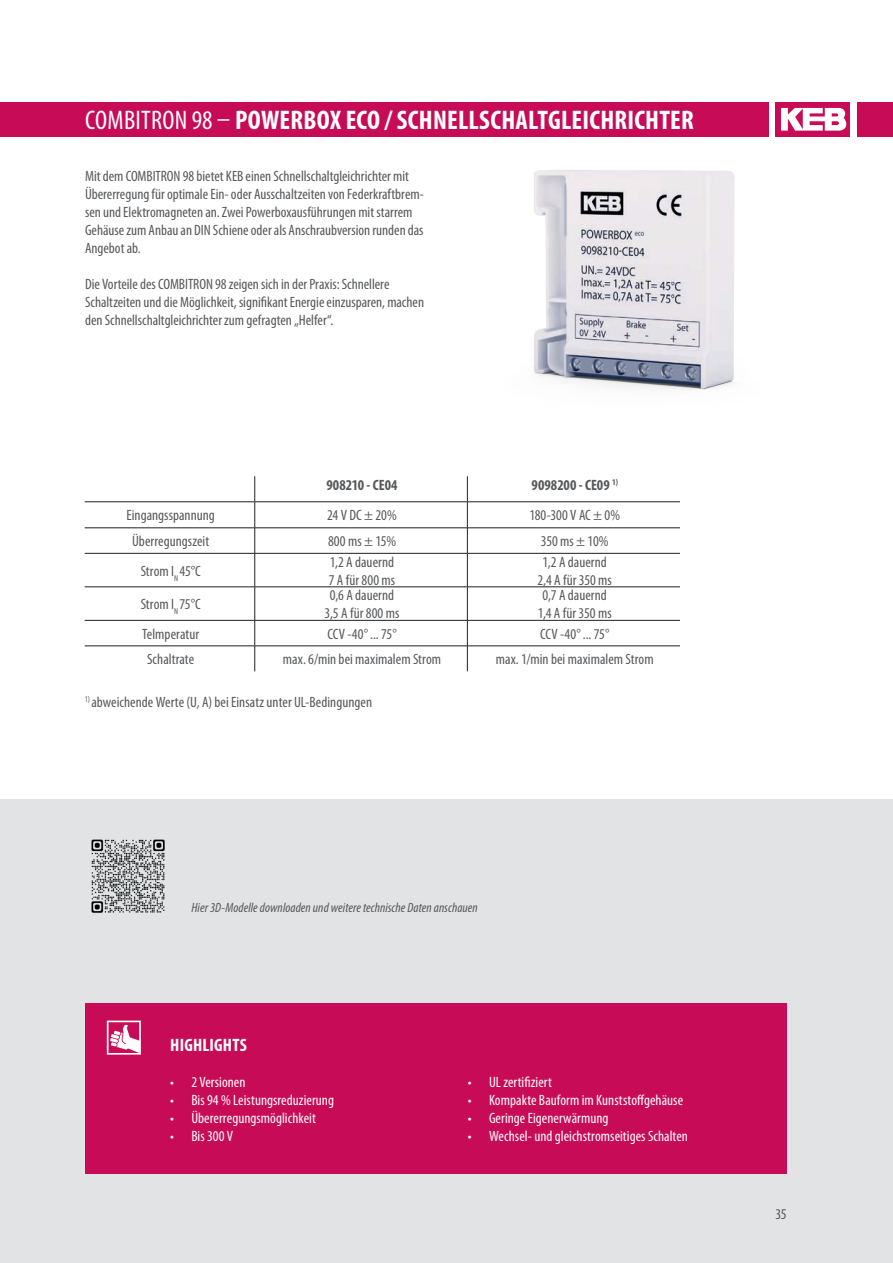
<style>
.page{position:relative;width:893px;height:1263px;background:#fff}
.page>*{position:absolute;margin:0;border:0;box-sizing:border-box;transform-origin:0 0}
.t1{font:700 condensed 27px "Myriad Pro";letter-spacing:.01em;color:#fff}
.t2{font:700 condensed 18px "Myriad Pro";letter-spacing:.01em;color:#fff}
.t3{font:condensed 15px/18px "Myriad Pro";color:#57585a}
.t4{font:condensed 15px "Myriad Pro";letter-spacing:.005em;color:#fff}
.t5{font:700 condensed 15px "Myriad Pro";letter-spacing:.005em;color:#57585a}
.t6{font:italic condensed 13.5px "Myriad Pro";letter-spacing:.005em;color:#57585a}
.s1{font-weight:400}
</style>
<div class="page">
<div style="left:0;top:799px;width:893px;height:464px;background:#e1e3e4"></div>
<div style="left:775px;top:102px;width:75px;height:34px;background:#c70b56"></div>
<svg style="left:781px;top:108px;width:66px;height:23px"></svg>
<div style="left:857px;top:102px;width:36px;height:34px;background:#c70b56"></div>
<div style="left:0;top:102px;width:769px;height:34px;background:#c70b56"></div>
<div style="left:85px;top:1003px;width:702px;height:171px;background:#c70b56"></div>
<div style="left:107px;top:1020px;width:34px;height:34px;background:#c70b56;border:2px solid #fff"></div>
<svg style="left:110px;top:1024px;width:30px;height:29px"></svg>
<img style="left:91px;top:839px;width:74px;height:74px">
<img style="left:534px;top:170px;width:201px;height:220px">
<hr style="left:85px;top:528px;width:170px;height:1px;background:#231f20">
<hr style="left:255px;top:528px;width:212px;height:1px;background:#231f20">
<hr style="left:467px;top:528px;width:213px;height:1px;background:#231f20">
<hr style="left:85px;top:553px;width:170px;height:1px;background:#231f20">
<hr style="left:255px;top:553px;width:212px;height:1px;background:#231f20">
<hr style="left:467px;top:553px;width:213px;height:1px;background:#231f20">
<hr style="left:85px;top:587px;width:170px;height:1px;background:#231f20">
<hr style="left:255px;top:587px;width:212px;height:1px;background:#231f20">
<hr style="left:467px;top:587px;width:213px;height:1px;background:#231f20">
<hr style="left:85px;top:620px;width:170px;height:1px;background:#231f20">
<hr style="left:255px;top:620px;width:212px;height:1px;background:#231f20">
<hr style="left:467px;top:620px;width:213px;height:1px;background:#231f20">
<hr style="left:85px;top:646px;width:170px;height:1px;background:#231f20">
<hr style="left:255px;top:646px;width:212px;height:1px;background:#231f20">
<hr style="left:467px;top:646px;width:213px;height:1px;background:#231f20">
<svg style="left:254px;top:476px;width:1px;height:77px"></svg>
<svg style="left:467px;top:476px;width:1px;height:77px"></svg>
<hr style="left:254px;top:553px;width:1px;height:34px;background:#231f20">
<hr style="left:467px;top:553px;width:1px;height:34px;background:#231f20">
<hr style="left:254px;top:587px;width:1px;height:33px;background:#231f20">
<hr style="left:467px;top:587px;width:1px;height:33px;background:#231f20">
<svg style="left:254px;top:620px;width:1px;height:51px"></svg>
<svg style="left:467px;top:620px;width:1px;height:51px"></svg>
<hr style="left:85px;top:501px;width:170px;height:1px;background:#231f20">
<hr style="left:255px;top:501px;width:212px;height:1px;background:#231f20">
<hr style="left:467px;top:501px;width:213px;height:1px;background:#231f20">
<h1 class="t1" style="left:85px;top:103px;width:610px"><span class="s1">COMBITRON 98 –</span> POWERBOX ECO / SCHNELLSCHALTGLEICHRICHTER</h1>
<p class="t3" style="left:85px;top:167px;width:340px">Mit dem COMBITRON 98 bietet KEB einen Schnellschaltgleichrichter mit Übererregung für optimale Ein- oder Ausschaltzeiten von Federkraftbrem&shy;sen und Elektromagneten an. Zwei Powerboxausführungen mit starrem Gehäuse zum Anbau an DIN Schiene oder als Anschraubversion runden das Angebot ab.</p>
<p class="t3" style="left:85px;top:275px;width:341px">Die Vorteile des COMBITRON 98 zeigen sich in der Praxis: Schnellere<br>Schaltzeiten und die Möglichkeit, signifikant Energie einzusparen, machen den Schnellschaltgleichrichter zum gefragten „Helfer“.</p>
<p class="t5" style="left:326px;top:475px;width:73px">908210 - CE04</p>
<p class="t5" style="left:531px;top:475px;width:88px">9098200 - CE09 <sup>1)</sup></p>
<p class="t3" style="left:126px;top:506px;width:90px">Eingangsspannung</p>
<p class="t3" style="left:327px;top:506px;width:71px">24 V DC ± 20%</p>
<p class="t3" style="left:529px;top:506px;width:92px">180-300 V AC ± 0%</p>
<p class="t3" style="left:132px;top:532px;width:79px">Überregungszeit</p>
<p class="t3" style="left:328px;top:532px;width:69px">800 ms ± 15%</p>
<p class="t3" style="left:541px;top:532px;width:69px">350 ms ± 10%</p>
<p class="t3" style="left:141px;top:562px;width:62px">Strom I<sub>N</sub> 45°C</p>
<p class="t3" style="left:329px;top:553px;width:68px">1,2 A dauernd<br>7 A für 800 ms</p>
<p class="t3" style="left:537px;top:553px;width:76px;text-align:center">1,2 A dauernd<br>2,4 A für 350 ms</p>
<p class="t3" style="left:141px;top:595px;width:61px">Strom I<sub>N</sub> 75°C</p>
<p class="t3" style="left:325px;top:586px;width:76px;text-align:center">0,6 A dauernd<br>3,5 A für 800 ms</p>
<p class="t3" style="left:538px;top:586px;width:75px;text-align:center">0,7 A dauernd<br>1,4 A für 350 ms</p>
<p class="t3" style="left:142px;top:625px;width:58px">Telmperatur</p>
<p class="t3" style="left:327px;top:625px;width:71px">CCV -40° ... 75°</p>
<p class="t3" style="left:540px;top:625px;width:71px">CCV -40° ... 75°</p>
<p class="t3" style="left:147px;top:650px;width:49px">Schaltrate</p>
<p class="t3" style="left:283px;top:650px;width:160px">max. 6/min bei maximalem Strom</p>
<p class="t3" style="left:496px;top:650px;width:159px">max. 1/min bei maximalem Strom</p>
<p class="t3" style="left:85px;top:693px;width:289px"><sup>1)</sup> abweichende Werte (U, A) bei Einsatz unter UL-Bedingungen</p>
<p class="t6" style="left:191px;top:899px;width:288px">Hier 3D-Modelle downloaden und weitere technische Daten anschauen</p>
<p class="t2" style="left:170px;top:1034px;width:78px">HIGHLIGHTS</p>
<p class="t4" style="left:170px;top:1073px;width:77px">• 2 Versionen</p>
<p class="t4" style="left:170px;top:1091px;width:165px">• Bis 94 % Leistungsreduzierung</p>
<p class="t4" style="left:170px;top:1109px;width:147px">• Übererregungsmöglichkeit</p>
<p class="t4" style="left:170px;top:1127px;width:65px">• Bis 300 V</p>
<p class="t4" style="left:468px;top:1073px;width:86px">• UL zertifiziert</p>
<p class="t4" style="left:468px;top:1091px;width:217px">• Kompakte Bauform im Kunststoffgehäuse</p>
<p class="t4" style="left:468px;top:1109px;width:142px">• Geringe Eigenerwärmung</p>
<p class="t4" style="left:468px;top:1127px;width:222px">• Wechsel- und gleichstromseitiges Schalten</p>
<p class="t3" style="left:775px;top:1205px;width:13px">35</p>
</div>
